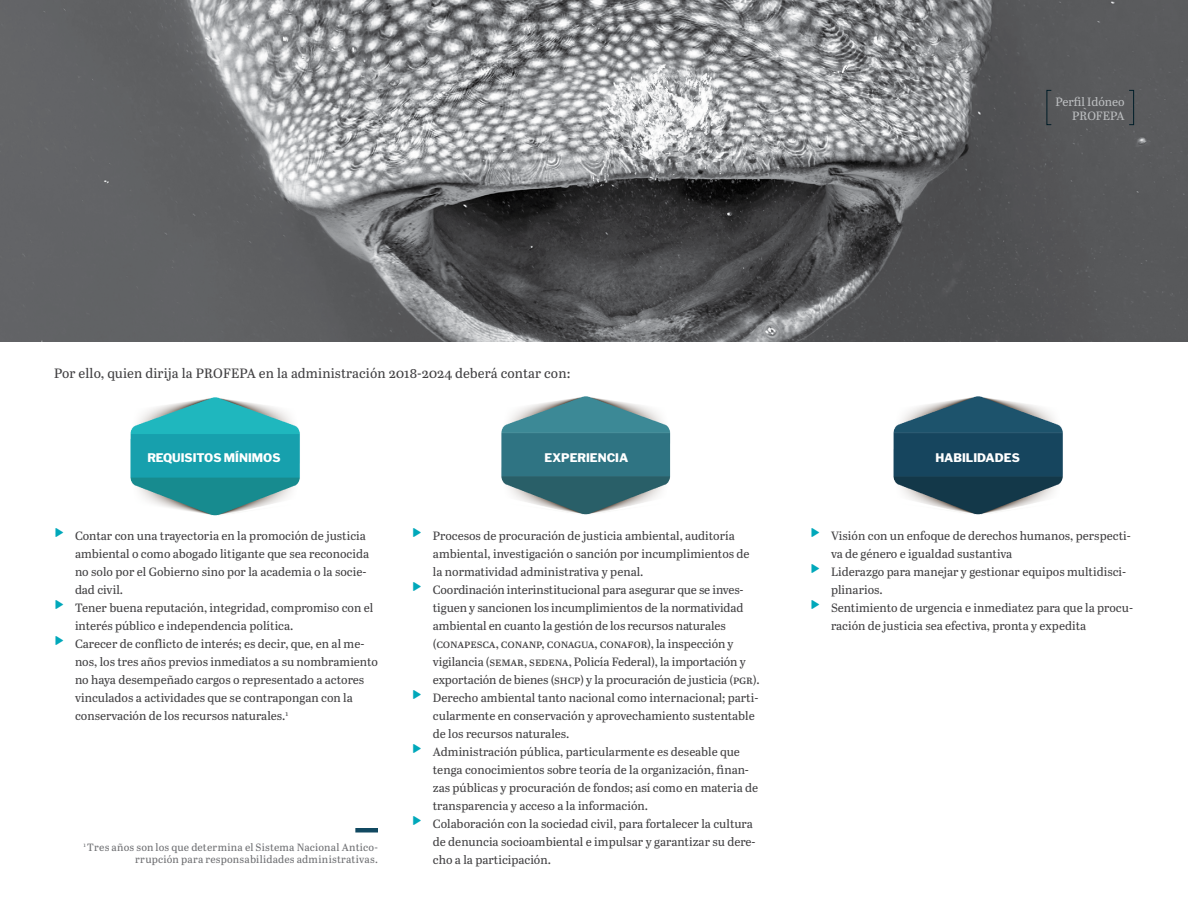
<style>
.page{position:relative;width:1188px;height:918px;background:#fff}
.page>*{position:absolute;margin:0;border:0;box-sizing:border-box;transform-origin:0 0}
.t1{font:30px "Entypo";color:#00a8ba}
.t2{font:13.5px "Abril Text";letter-spacing:.01em;color:#414042}
.t3{font:12px/18px "Abril Text";letter-spacing:-.005em;color:#414042}
.t4{font:12px "Abril Text";letter-spacing:-.005em;color:#bcbec0}
.t5{font:800 11.85px "Libre Franklin";color:#fff}
.FUENTE{font:10.5px/12px "Abril Text";letter-spacing:.02em;color:#6d6e71;text-align:right}
</style>
<div class="page">
<img style="left:0;top:0;width:1188px;height:342px">
<img style="left:130px;top:397px;width:170px;height:119px">
<img style="left:501px;top:396px;width:170px;height:119px">
<img style="left:893px;top:396px;width:170px;height:119px">
<div style="left:1047px;top:90px;width:5px;height:35px;border:1px solid #005470"></div>
<hr style="left:355px;top:828px;width:23px;height:4px;background:#114961">
<p class="t4" style="left:1056px;top:93px;width:71px">Perfil Idóneo</p>
<p class="t4" style="left:1072px;top:107px;width:54px">PROFEPA</p>
<p class="t2" style="left:54px;top:363px;width:518px">Por ello, quien dirija la PROFEPA en la administración 2018-2024 deberá contar con:</p>
<p class="t5" style="left:147px;top:451px;width:135px">REQUISITOS MÍNIMOS</p>
<p class="t5" style="left:545px;top:451px;width:85px">EXPERIENCIA</p>
<p class="t5" style="left:935px;top:451px;width:86px">HABILIDADES</p>
<p class="t1" style="left:54px;top:512px;width:12px">{</p>
<p class="t3" style="left:75px;top:526px;width:296px">Contar con una trayectoria en la promoción de justicia ambiental o como abogado litigante que sea reconocida no solo por el Gobierno sino por la academia o la socie&shy;dad civil.</p>
<p class="t1" style="left:54px;top:584px;width:12px">{</p>
<p class="t3" style="left:75px;top:598px;width:300px">Tener buena reputación, integridad, compromiso con el interés público e independencia política.</p>
<p class="t1" style="left:54px;top:620px;width:12px">{</p>
<p class="t3" style="left:75px;top:634px;width:305px">Carecer de conflicto de interés; es decir, que, en al me&shy;nos, los tres años previos inmediatos a su nombramiento no haya desempeñado cargos o representado a actores vinculados a actividades que se contrapongan con la conservación de los recursos naturales.<sup>1</sup></p>
<p class="FUENTE" style="left:84px;top:841px;width:296px"><sup>1</sup> Tres años son los que determina el Sistema Nacional Antico&shy;rrupción para responsabilidades administrativas.</p>
<p class="t1" style="left:412px;top:512px;width:12px">{</p>
<p class="t3" style="left:433px;top:526px;width:318px">Procesos de procuración de justicia ambiental, auditoría ambiental, investigación o sanción por incumplimientos de la normatividad administrativa y penal.</p>
<p class="t1" style="left:412px;top:566px;width:12px">{</p>
<p class="t3" style="left:433px;top:580px;width:328px">Coordinación interinstitucional para asegurar que se inves&shy;tiguen y sancionen los incumplimientos de la normatividad ambiental en cuanto la gestión de los recursos naturales (conapesca, conanp, conagua, conafor), la inspección y vigilancia (semar, sedena, Policía Federal), la importación y exportación de bienes (shcp) y la procuración de justicia (pgr).</p>
<p class="t1" style="left:412px;top:674px;width:12px">{</p>
<p class="t3" style="left:433px;top:688px;width:327px">Derecho ambiental tanto nacional como internacional; parti&shy;cularmente en conservación y aprovechamiento sustentable de los recursos naturales.</p>
<p class="t1" style="left:412px;top:728px;width:12px">{</p>
<p class="t3" style="left:433px;top:742px;width:327px">Administración pública, particularmente es deseable que tenga conocimientos sobre teoría de la organización, finan&shy;zas públicas y procuración de fondos; así como en materia de transparencia y acceso a la información.</p>
<p class="t1" style="left:412px;top:800px;width:12px">{</p>
<p class="t3" style="left:433px;top:814px;width:324px">Colaboración con la sociedad civil, para fortalecer la cultura de denuncia socioambiental e impulsar y garantizar su dere&shy;cho a la participación.</p>
<p class="t1" style="left:810px;top:512px;width:12px">{</p>
<p class="t3" style="left:831px;top:526px;width:301px">Visión con un enfoque de derechos humanos, perspecti&shy;va de género e igualdad sustantiva</p>
<p class="t1" style="left:810px;top:548px;width:12px">{</p>
<p class="t3" style="left:831px;top:562px;width:297px">Liderazgo para manejar y gestionar equipos multidisci&shy;plinarios.</p>
<p class="t1" style="left:810px;top:584px;width:12px">{</p>
<p class="t3" style="left:831px;top:598px;width:304px">Sentimiento de urgencia e inmediatez para que la procu&shy;ración de justicia sea efectiva, pronta y expedita</p>
</div>
